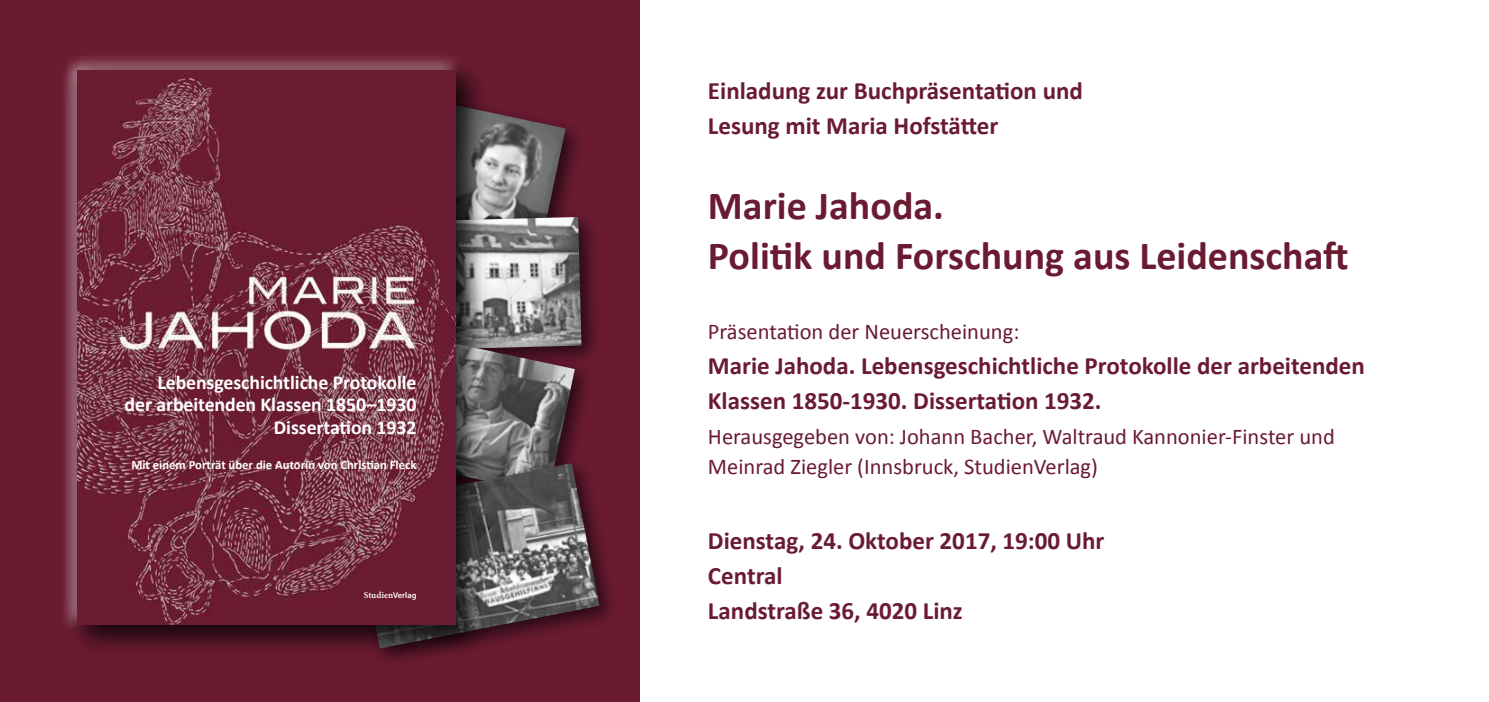
<style>
.page{position:relative;width:1489px;height:702px;background:#fff}
.page>*{position:absolute;margin:0;border:0;box-sizing:border-box;transform-origin:0 0}
.t1{font:700 40px/50px "Calibri";color:#6a1b32}
.t2{font:700 25px/35px "Calibri";color:#6a1b32}
.t3{font:22.5px/30px "Calibri";color:#6a1b32}
.t4{font:700 19.75px/22.2px "Calibri";letter-spacing:-.005em;color:#fff;text-align:right}
.t5{font:700 12.75px "Calibri";color:#fff}
.t6{font:600 9.25px "Minion Pro";color:#fff}
.s1{font-family:"Myriad Pro";font-size:8.5px}
</style>
<div class="page">
<div style="left:0;top:0;width:639px;height:702px;background:#6a1b32"></div>
<div style="left:396px;top:92px;width:190px;height:182px;background:#000;opacity:.63"></div>
<img style="left:489px;top:99px;width:76px;height:110px">
<div style="left:406px;top:209px;width:198px;height:163px;background:#000;opacity:.63"></div>
<img style="left:489px;top:217px;width:92px;height:102px">
<div style="left:340px;top:319px;width:255px;height:196px;background:#000;opacity:.63"></div>
<img style="left:489px;top:326px;width:86px;height:130px">
<div style="left:345px;top:456px;width:275px;height:213px;background:#000;opacity:.63"></div>
<img style="left:489px;top:463px;width:110px;height:185px">
<div style="left:66px;top:58px;width:423px;height:600px;background:#000;opacity:.8"></div>
<div style="left:59px;top:52px;width:406px;height:583px;background:#fff;opacity:.7"></div>
<img style="left:78px;top:71px;width:378px;height:553px">
<p class="t4" style="left:125px;top:371px;width:293px">Lebensgeschichtliche Protokolle<br>der arbeitenden Klassen 1850–1930<br>Dissertation 1932</p>
<p class="t5" style="left:131px;top:456px;width:286px">Mit einem Porträt über die Autorin von Christian Fleck</p>
<p class="t6" style="left:364px;top:588px;width:54px">Studien<span class="s1">Verlag</span></p>
<p class="t2" style="left:708px;top:73px;width:376px">Einladung zur Buchpräsentation und<br>Lesung mit Maria Hofstätter</p>
<h1 class="t1" style="left:708px;top:180px;width:642px">Marie Jahoda.<br>Politik und Forschung aus Leidenschaft</h1>
<p class="t3" style="left:708px;top:316px;width:313px">Präsentation der Neuerscheinung:</p>
<p class="t2" style="left:708px;top:348px;width:658px">Marie Jahoda. Lebensgeschichtliche Protokolle der arbeitenden<br>Klassen 1850-1930. Dissertation 1932.</p>
<p class="t3" style="left:708px;top:421px;width:628px">Herausgegeben von: Johann Bacher, Waltraud Kannonier-Finster und<br>Meinrad Ziegler (Innsbruck, StudienVerlag)</p>
<p class="t2" style="left:708px;top:523px;width:398px">Dienstag, 24. Oktober 2017, 19:00 Uhr<br>Central<br>Landstraße 36, 4020 Linz</p>
</div>
